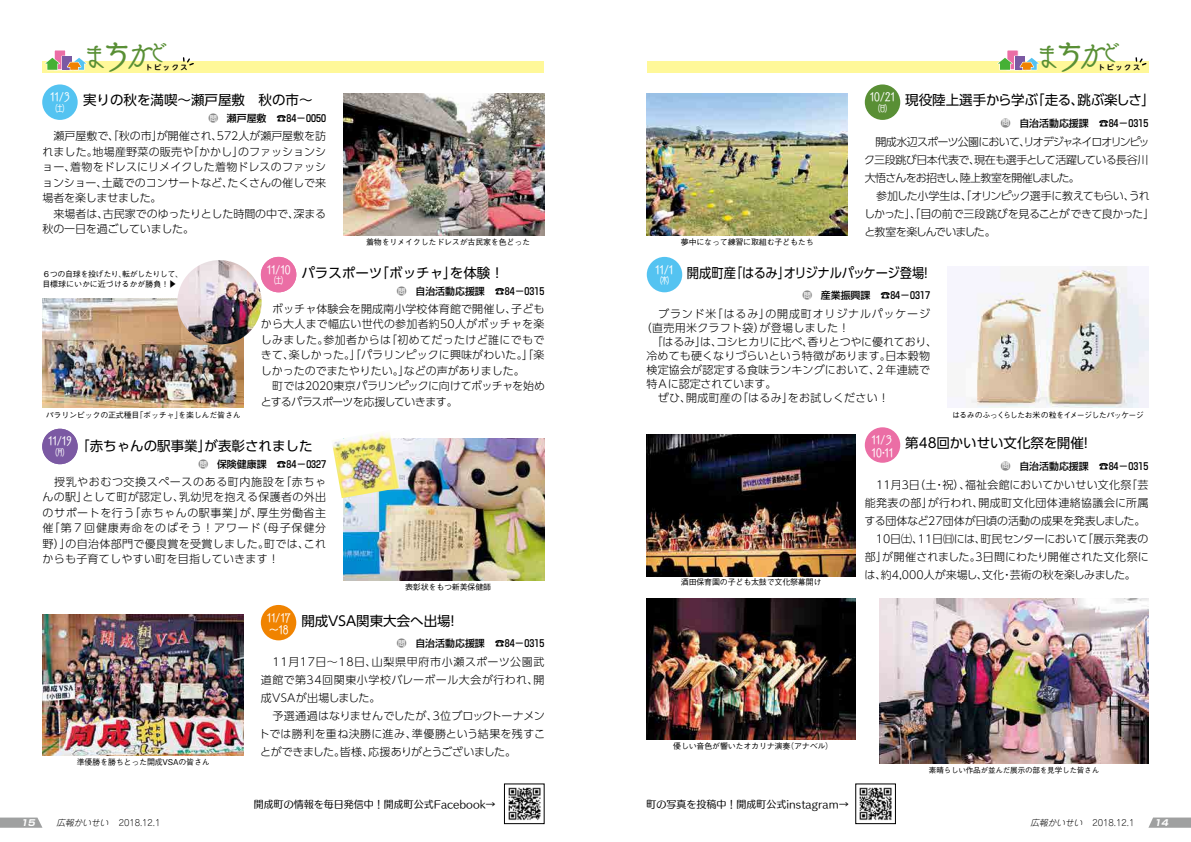
<style>
.page{position:relative;width:1191px;height:842px;background:#fff}
.page>*{position:absolute;margin:0;border:0;box-sizing:border-box;transform-origin:0 0}
.t1{font:27px "Lyra Std DB";color:#598f35}
.t2{font:22px "Lyra Std DB";color:#598f35}
.t3{font:13.5px "UD Shin Go Pr 6 N";color:#000}
.t4{font:11.5px/12.5px "Lyra Std DB";letter-spacing:-.175em;color:#fff}
.t5{font:300 11px/15.5px "UD Shin Go Pr 6 N";color:#000}
.t6{font:300 11px/18px "UD Shin Go Pr 6 N";letter-spacing:.025em;color:#000}
.t7{font:300 11px/18px "UD Shin Go Pr 6 N";letter-spacing:-.075em;color:#000}
.t8{font:300 11px "UD Shin Go Pr 6 N";letter-spacing:-.02em;color:#000}
.t9{font:300 11px "UD Shin Go Pr 6 N";letter-spacing:.075em;color:#000}
.t10{font:10px "Humming Std M";color:#000}
.t11{font:500 9.9px "Shin Go Pr 6 N";color:#000}
.t12{font:9.6px "Lyra Std DB";color:#fff}
.t13{font:300 8.6px "Jun 101 Pro";letter-spacing:-.01em;color:#000}
.t14{font:italic 700 8.6px "Shin Go Pr 6 N";color:#fff}
.t15{font:500 8px/10px "Gothic BBB Pr 6 N";letter-spacing:-.025em;color:#000}
.t16{font:500 8px "Gothic BBB Pr 6 N";letter-spacing:-.085em;color:#000}
.t17{font:500 7.6px "Gothic BBB Pr 6 N";letter-spacing:-.025em;color:#000}
.t18{font:700 7px "UD Shin M Go Pr 6 N De";letter-spacing:.25em;color:#000}
.s1{font-size:35px}
.s2{font-size:30px}
.s3{font-size:10.4px;color:#898989}
.s4{font-size:7.2px;color:#fff}
.s5{font-family:"Koz Go Pr 6 N";font-weight:400}
.s6{font-style:italic}
</style>
<div class="page">
<div style="left:43px;top:61px;width:501px;height:11px;background:#fff899"></div>
<div style="left:54px;top:50px;width:12px;height:20px;background:#eb6ea5"></div>
<div style="left:54px;top:49px;width:12px;height:21px;border:1px solid #fff"></div>
<svg style="left:42px;top:56px;width:45px;height:15px"></svg>
<svg style="left:182px;top:57px;width:12px;height:9px"></svg>
<div style="left:646px;top:61px;width:502px;height:11px;background:#fff899"></div>
<div style="left:1006px;top:50px;width:12px;height:20px;background:#eb6ea5"></div>
<div style="left:1006px;top:49px;width:13px;height:21px;border:1px solid #fff"></div>
<svg style="left:997px;top:56px;width:43px;height:15px"></svg>
<svg style="left:1135px;top:57px;width:12px;height:9px"></svg>
<svg style="left:1148px;top:817px;width:43px;height:11px"></svg>
<svg style="left:0;top:817px;width:42px;height:11px"></svg>
<img style="left:343px;top:94px;width:201px;height:141px">
<img style="left:646px;top:94px;width:202px;height:141px">
<div style="left:864px;top:84px;width:36px;height:36px;background:#598f35;border-radius:50%"></div>
<div style="left:647px;top:257px;width:35px;height:35px;background:#54c3f1;border-radius:50%"></div>
<div style="left:864px;top:427px;width:36px;height:36px;background:#eb6ea5;border-radius:50%"></div>
<img style="left:971px;top:266px;width:177px;height:142px">
<img style="left:646px;top:435px;width:209px;height:141px">
<div style="left:42px;top:84px;width:36px;height:36px;background:#54c3f1;border-radius:50%"></div>
<img style="left:508px;top:787px;width:33px;height:33px">
<img style="left:859px;top:787px;width:33px;height:33px">
<div style="left:504px;top:784px;width:40px;height:40px;border:1px solid #000"></div>
<img style="left:343px;top:439px;width:201px;height:141px">
<img style="left:43px;top:299px;width:201px;height:109px">
<div style="left:261px;top:257px;width:35px;height:35px;background:#eb6ea5;border-radius:50%"></div>
<div style="left:42px;top:429px;width:36px;height:35px;background:#7b59a3;border-radius:50%"></div>
<img style="left:177px;top:260px;width:85px;height:84px;border-radius:42px">
<img style="left:43px;top:614px;width:201px;height:141px">
<div style="left:261px;top:605px;width:35px;height:35px;background:#f08300;border-radius:50%"></div>
<img style="left:879px;top:598px;width:269px;height:166px">
<img style="left:646px;top:598px;width:209px;height:141px">
<img style="left:332px;top:432px;width:68px;height:66px">
<h1 class="t1" style="left:81px;top:36px;width:76px">ま<span class="s1">ち</span><span class="s2">か</span></h1>
<h2 class="t2" style="left:147px;top:36px;width:23px">ど</h2>
<h1 class="t1" style="left:1034px;top:36px;width:76px">ま<span class="s1">ち</span><span class="s2">か</span></h1>
<h2 class="t2" style="left:1099px;top:36px;width:23px">ど</h2>
<p class="t18" style="left:145px;top:61px;width:43px">トピックス</p>
<p class="t18" style="left:1098px;top:61px;width:43px">トピックス</p>
<p class="t4" style="left:50px;top:90px;width:22px">11/3</p>
<p class="t12" style="left:55px;top:101px;width:11px">㈯</p>
<p class="t3" style="left:43px;top:89px;width:271px">　 　 実りの秋を満喫～瀬戸屋敷　秋の市～</p>
<p class="t5" style="left:42px;top:128px;width:285px;text-indent:11px">瀬戸屋敷で、「秋の市」が開催され、572人が瀬戸屋敷を訪れました。地場産野菜の販売や「かかし」のファッションショー、着物をドレスにリメイクした着物ドレスのファッションショー、土蔵でのコンサートなど、たくさんの催しで来場者を楽しませました。<br>　来場者は、古民家でのゆったりとした時間の中で、深まる秋の一日を過ごしていました。</p>
<p class="t11" style="left:208px;top:111px;width:120px"><span class="s3">●</span><span class="s4">問</span> 瀬戸屋敷　☎84－0050</p>
<p class="t15" style="left:366px;top:236px;width:166px">着物をリメイクしたドレスが古民家を色どった</p>
<p class="t15" style="left:681px;top:236px;width:134px">夢中になって練習に取組む子どもたち</p>
<p class="t4" style="left:869px;top:90px;width:29px">10/21</p>
<p class="t12" style="left:877px;top:101px;width:11px">㈰</p>
<p class="t3" style="left:864px;top:89px;width:292px">　 　 現役陸上選手から学ぶ「走る、跳ぶ楽しさ」</p>
<p class="t7" style="left:864px;top:132px;width:292px">　開成水辺スポーツ公園において、リオデジャネイロオリンピック三段跳び日本代表で、現在も選手として活躍している長谷川大悟さんをお招きし、陸上教室を開催しました。<br>　参加した小学生は、「オリンピック選手に教えてもらい、うれしかった」、「目の前で三段跳びを見ることができて良かった」と教室を楽しんでいました。</p>
<p class="t11" style="left:1000px;top:115px;width:149px"><span class="s3">●</span><span class="s4">問</span> 自治活動応援課　☎84－0315</p>
<p class="t15" style="left:42px;top:269px;width:142px">６つの自球を投げたり、転がしたりして、目標球にいかに近づけるかが勝負！<span class="s5">▶</span></p>
<p class="t4" style="left:266px;top:263px;width:26px">11/10</p>
<p class="t12" style="left:274px;top:274px;width:11px">㈯</p>
<p class="t4" style="left:272px;top:263px;width:19px">2/3</p>
<p class="t12" style="left:274px;top:274px;width:11px">㈰</p>
<p class="t3" style="left:261px;top:262px;width:244px">　 　 パラスポーツ「ボッチャ」を体験！</p>
<p class="t5" style="left:261px;top:301px;width:286px;text-indent:11px">ボッチャ体験会を開成南小学校体育館で開催し、子どもから大人まで幅広い世代の参加者約50人がボッチャを楽しみました。参加者からは「初めてだったけど誰にでもできて、楽しかった。」「パラリンピックに興味がわいた。」「楽しかったのでまたやりたい。」などの声がありました。<br>　町では2020東京パラリンピックに向けてボッチャを始めとするパラスポーツを応援していきます。</p>
<p class="t11" style="left:396px;top:283px;width:149px"><span class="s3">●</span><span class="s4">問</span> 自治活動応援課　☎84－0315</p>
<p class="t4" style="left:654px;top:263px;width:22px">11/1</p>
<p class="t12" style="left:659px;top:274px;width:11px">㈭</p>
<p class="t3" style="left:646px;top:262px;width:287px">　 　 開成町産「はるみ」オリジナルパッケージ登場！</p>
<p class="t9" style="left:646px;top:305px;width:285px">　ブランド米「はるみ」の開成町オリジナルパッケージ</p>
<p class="t6" style="left:641px;top:319px;width:210px">（直売用米クラフト袋）が登場しました！</p>
<p class="t8" style="left:646px;top:333px;width:292px">　「はるみ」は、コシヒカリに比べ、香りとつやに優れており、</p>
<p class="t5" style="left:646px;top:348px;width:285px">冷めても硬くなりづらいという特徴があります。日本穀物</p>
<p class="t5" style="left:646px;top:362px;width:285px">検定協会が認定する食味ランキングにおいて、２年連続で</p>
<p class="t5" style="left:646px;top:376px;width:131px">特Ａに認定されています。</p>
<p class="t6" style="left:646px;top:389px;width:244px">　ぜひ、開成町産の「はるみ」をお試しください！</p>
<p class="t11" style="left:802px;top:287px;width:129px"><span class="s3">●</span><span class="s4">問</span> 産業振興課　☎84－0317</p>
<p class="t15" style="left:46px;top:409px;width:197px">パラリンピックの正式種目「ボッチャ」を楽しんだ皆さん</p>
<p class="t16" style="left:952px;top:408px;width:193px">はるみのふっくらしたお米の粒をイメージしたパッケージ</p>
<p class="t4" style="left:48px;top:434px;width:26px">11/19</p>
<p class="t12" style="left:55px;top:445px;width:11px">㈪</p>
<p class="t4" style="left:54px;top:434px;width:19px">2/3</p>
<p class="t12" style="left:55px;top:445px;width:11px">㈰</p>
<p class="t3" style="left:43px;top:435px;width:271px">　 　 「赤ちゃんの駅事業」が表彰されました</p>
<p class="t5" style="left:43px;top:473px;width:285px;text-align:justify;text-indent:12px">授乳やおむつ交換スペースのある町内施設を「赤ちゃんの駅」として町が認定し、乳幼児を抱える保護者の外出のサポートを行う「赤ちゃんの駅事業」が、厚生労働省主催「第７回健康寿命をのばそう！アワード（母子保健分野）」の自治体部門で優良賞を受賞しました。町では、これからも子育てしやすい町を目指していきます！</p>
<p class="t11" style="left:198px;top:456px;width:129px"><span class="s3">●</span><span class="s4">問</span> 保険健康課　☎84－0327</p>
<p class="t15" style="left:405px;top:582px;width:87px">表彰状をもつ新美保健師</p>
<p class="t15" style="left:681px;top:577px;width:142px">酒田保育園の子ども太鼓で文化祭幕開け</p>
<p class="t4" style="left:870px;top:433px;width:25px">11/３<br>10•11</p>
<p class="t3" style="left:864px;top:432px;width:229px">　 　 第48回かいせい文化祭を開催！</p>
<p class="t5" style="left:864px;top:475px;width:286px;line-height:18px">　11月３日（土・祝）、福祉会館においてかいせい文化祭「芸能発表の部」が行われ、開成町文化団体連絡協議会に所属する団体など27団体が日頃の活動の成果を発表しました。　10日㈯、11日㈰には、町民センターにおいて「展示発表の部」が開催されました。３日間にわたり開催された文化祭には、約4,000人が来場し、文化・芸術の秋を楽しみました。</p>
<p class="t11" style="left:1000px;top:458px;width:149px"><span class="s3">●</span><span class="s4">問</span> 自治活動応援課　☎84－0315</p>
<p class="t15" style="left:77px;top:757px;width:135px">準優勝を勝ちとった開成VSAの皆さん</p>
<p class="t4" style="left:266px;top:611px;width:26px">11/17～18</p>
<p class="t3" style="left:261px;top:610px;width:200px">　 　 開成VSA関東大会へ出場！</p>
<p class="t6" style="left:259px;top:653px;width:288px">　11月17日～18日、山梨県甲府市小瀬スポーツ公園武道館で第34回関東小学校バレーボール大会が行われ、開成ＶＳＡが出場しました。<br>　予選通過はなりませんでしたが、３位ブロックトーナメントでは勝利を重ね決勝に進み、準優勝という結果を残すことができました。皆様、応援ありがとうございました。</p>
<p class="t11" style="left:396px;top:635px;width:149px"><span class="s3">●</span><span class="s4">問</span> 自治活動応援課　☎84－0315</p>
<p class="t15" style="left:673px;top:740px;width:161px">優しい音色が響いたオカリナ演奏（アナベル）</p>
<p class="t17" style="left:929px;top:764px;width:172px">素晴らしい作品が並んだ展示の部を見学した皆さん</p>
<p class="t10" style="left:254px;top:796px;width:243px">開成町の情報を毎日発信中！開成町公式Facebook→</p>
<p class="t10" style="left:646px;top:796px;width:204px">町の写真を投稿中！開成町公式instagram→</p>
<p class="t13" style="left:56px;top:816px;width:106px"><span class="s6">広報かいせい</span> 2018.12.1</p>
<p class="t13" style="left:1030px;top:816px;width:105px"><span class="s6">広報かいせい</span> 2018.12.1</p>
<p class="t14" style="left:21px;top:816px;width:18px">15</p>
<p class="t14" style="left:1154px;top:816px;width:18px">14</p>
</div>
